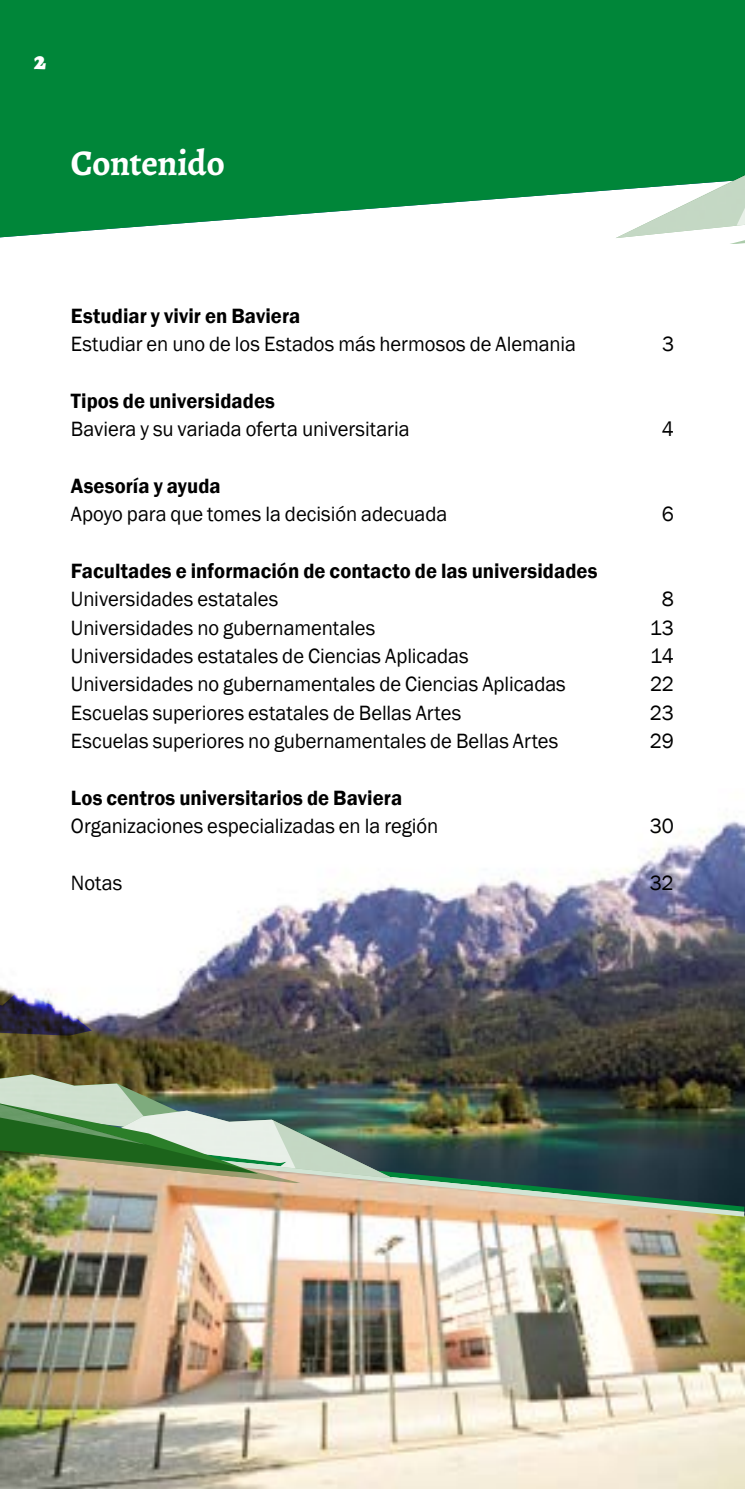
<style>
.page{position:relative;width:745px;height:1489px;background:#fff}
.page>*{position:absolute;margin:0;border:0;box-sizing:border-box;transform-origin:0 0}
.t1{font:700 36.25px "Alegreya";letter-spacing:-.005em;color:#fff}
.t2{font:900 25px "Alegreya";color:#fff}
.t3{font:21.25px "Franklin Gothic";letter-spacing:-.005em;color:#000}
.t4{font:600 21.25px "Franklin Gothic";letter-spacing:.005em;color:#000}
</style>
<div class="page">
<img style="left:0;top:1219px;width:744px;height:269px">
<img style="left:190px;top:821px;width:554px;height:306px">
<svg style="left:393px;top:1127px;width:351px;height:5px;background:#5d6746"></svg>
<img style="left:0;top:1132px;width:744px;height:87px">
<img style="left:305px;top:1074px;width:88px;height:108px">
<img style="left:0;top:983px;width:305px;height:199px">
<img style="left:0;top:971px;width:234px;height:205px">
<svg style="left:0;top:0;width:615px;height:237px;background:#18914c"></svg>
<svg style="left:615px;top:0;width:129px;height:244px;background:#379f62"></svg>
<p class="t2" style="left:34px;top:44px;width:13px">2</p>
<h1 class="t1" style="left:71px;top:140px;width:155px">Contenido</h1>
<p class="t4" style="left:71px;top:302px;width:231px">Estudiar y vivir en Baviera</p>
<p class="t3" style="left:71px;top:331px;width:506px">Estudiar en uno de los Estados más hermosos de Alemania</p>
<p class="t3" style="left:661px;top:331px;width:14px">3</p>
<p class="t4" style="left:71px;top:387px;width:205px">Tipos de universidades</p>
<p class="t3" style="left:71px;top:416px;width:340px">Baviera y su variada oferta universitaria</p>
<p class="t3" style="left:661px;top:416px;width:14px">4</p>
<p class="t4" style="left:71px;top:472px;width:151px">Asesoría y ayuda</p>
<p class="t3" style="left:71px;top:501px;width:377px">Apoyo para que tomes la decisión adecuada</p>
<p class="t3" style="left:661px;top:501px;width:14px">6</p>
<p class="t4" style="left:71px;top:557px;width:528px">Facultades e información de contacto de las universidades</p>
<p class="t3" style="left:71px;top:586px;width:209px">Universidades estatales</p>
<p class="t3" style="left:661px;top:586px;width:14px">8</p>
<p class="t3" style="left:71px;top:614px;width:306px">Universidades no gubernamentales</p>
<p class="t3" style="left:649px;top:614px;width:26px">13</p>
<p class="t3" style="left:71px;top:642px;width:399px">Universidades estatales de Ciencias Aplicadas</p>
<p class="t3" style="left:649px;top:642px;width:25px">14</p>
<p class="t3" style="left:71px;top:671px;width:496px">Universidades no gubernamentales de Ciencias Aplicadas</p>
<p class="t3" style="left:649px;top:671px;width:25px">22</p>
<p class="t3" style="left:71px;top:699px;width:391px">Escuelas superiores estatales de Bellas Artes</p>
<p class="t3" style="left:649px;top:699px;width:25px">23</p>
<p class="t3" style="left:71px;top:727px;width:488px">Escuelas superiores no gubernamentales de Bellas Artes</p>
<p class="t3" style="left:649px;top:727px;width:26px">29</p>
<p class="t4" style="left:71px;top:784px;width:332px">Los centros universitarios de Baviera</p>
<p class="t3" style="left:71px;top:812px;width:369px">Organizaciones especializadas en la región</p>
<p class="t3" style="left:649px;top:812px;width:26px">30</p>
<p class="t3" style="left:71px;top:869px;width:53px">Notas</p>
<p class="t3" style="left:649px;top:869px;width:25px">32</p>
</div>
